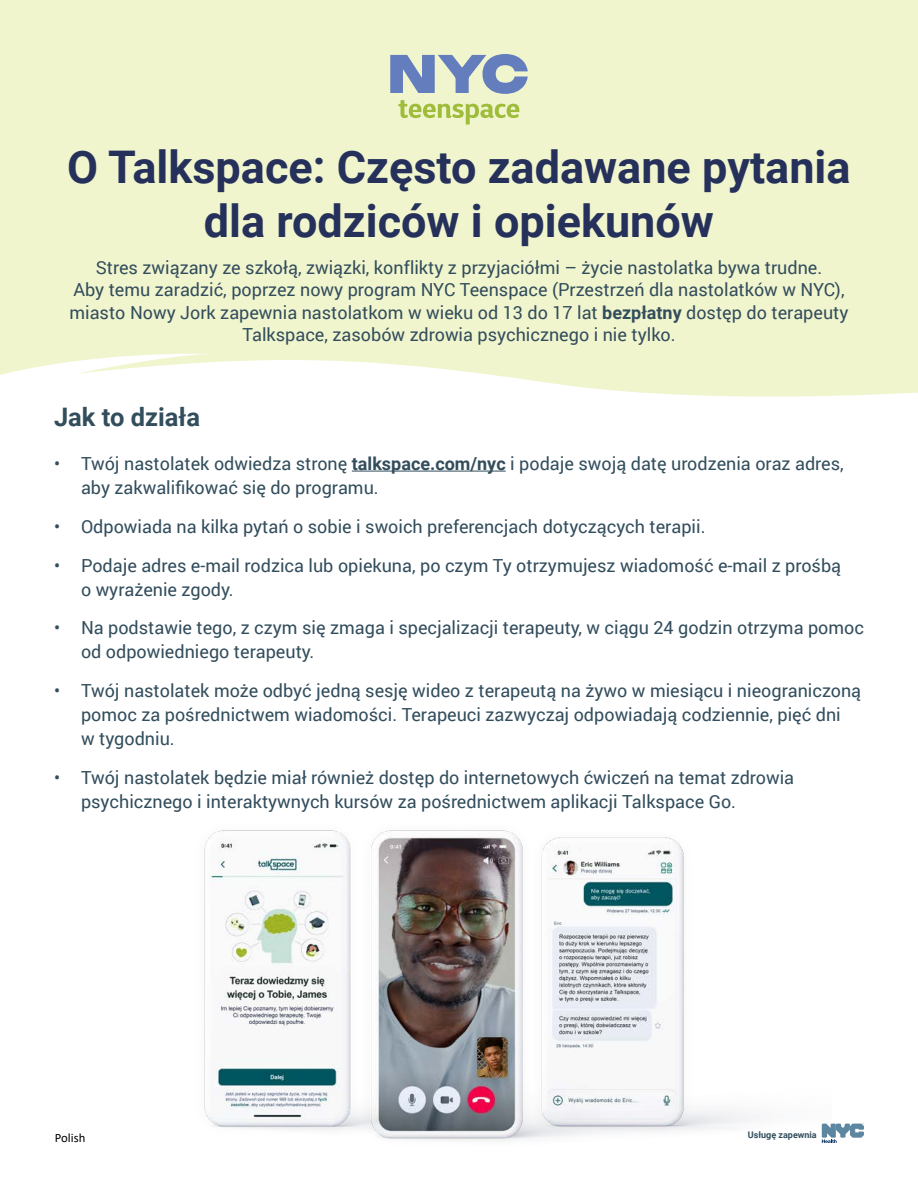
<style>
.page{position:relative;width:918px;height:1188px;background:#fff}
.page>*{position:absolute;margin:0;border:0;box-sizing:border-box;transform-origin:0 0}
.t1{font:700 45px/54px "Roboto";color:#25315a;text-align:center}
.t2{font:700 25.5px "Roboto";color:#324d5c}
.t3{font:18px/24px "Roboto";color:#324d5c}
.t4{font:12.75px "Calibri";color:#000}
.t5{font:700 9px "Roboto";color:#324d5c}
.s1{font-weight:700}
</style>
<div class="page">
<div style="left:0;top:0;width:918px;height:397px;background:#f1f5ce"></div>
<svg style="left:398px;top:100px;width:121px;height:25px;background:#d5e19c"></svg>
<svg style="left:390px;top:54px;width:138px;height:40px;background:#9eaec3"></svg>
<hr style="left:352px;top:471px;width:154px;height:1px;background:#324d5c">
<img style="left:204px;top:830px;width:623px;height:313px">
<svg style="left:822px;top:1124px;width:42px;height:19px"></svg>
<p class="t1" style="left:67px;top:139px;width:785px">O Talkspace: Często zadawane pytania dla rodziców i opiekunów</p>
<p class="t3" style="left:69px;top:256px;width:781px;line-height:22.5px;text-align:center">Stres związany ze szkołą, związki, konflikty z przyjaciółmi – życie nastolatka bywa trudne.<br>Aby temu zaradzić, poprzez nowy program NYC Teenspace (Przestrzeń dla nastolatków w NYC), miasto Nowy Jork zapewnia nastolatkom w wieku od 13 do 17 lat <span class="s1">bezpłatny</span> dostęp do terapeuty Talkspace, zasobów zdrowia psychicznego i nie tylko.</p>
<p class="t2" style="left:54px;top:399px;width:148px">Jak to działa</p>
<p class="t3" style="left:81px;top:451px;width:764px;text-indent:-27px">• Twój nastolatek odwiedza stronę <span class="s1">talkspace.com/nyc</span> i podaje swoją datę urodzenia oraz adres, aby zakwalifikować się do programu.</p>
<p class="t3" style="left:54px;top:514px;width:653px">• Odpowiada na kilka pytań o sobie i swoich preferencjach dotyczących terapii.</p>
<p class="t3" style="left:81px;top:552px;width:762px;text-indent:-27px">• Podaje adres e-mail rodzica lub opiekuna, po czym Ty otrzymujesz wiadomość e-mail z prośbą o wyrażenie zgody.</p>
<p class="t3" style="left:81px;top:615px;width:784px;text-indent:-27px">• Na podstawie tego, z czym się zmaga i specjalizacji terapeuty, w ciągu 24 godzin otrzyma pomoc od odpowiedniego terapeuty.</p>
<p class="t3" style="left:81px;top:678px;width:782px;text-indent:-27px">• Twój nastolatek może odbyć jedną sesję wideo z terapeutą na żywo w miesiącu i nieograniczoną pomoc za pośrednictwem wiadomości. Terapeuci zazwyczaj odpowiadają codziennie, pięć dni<br>w tygodniu.</p>
<p class="t3" style="left:81px;top:765px;width:715px;text-indent:-27px">• Twój nastolatek będzie miał również dostęp do internetowych ćwiczeń na temat zdrowia psychicznego i interaktywnych kursów za pośrednictwem aplikacji Talkspace Go.</p>
<p class="t4" style="left:55px;top:1129px;width:32px">Polish</p>
<p class="t5" style="left:748px;top:1129px;width:70px">Usługę zapewnia</p>
</div>
